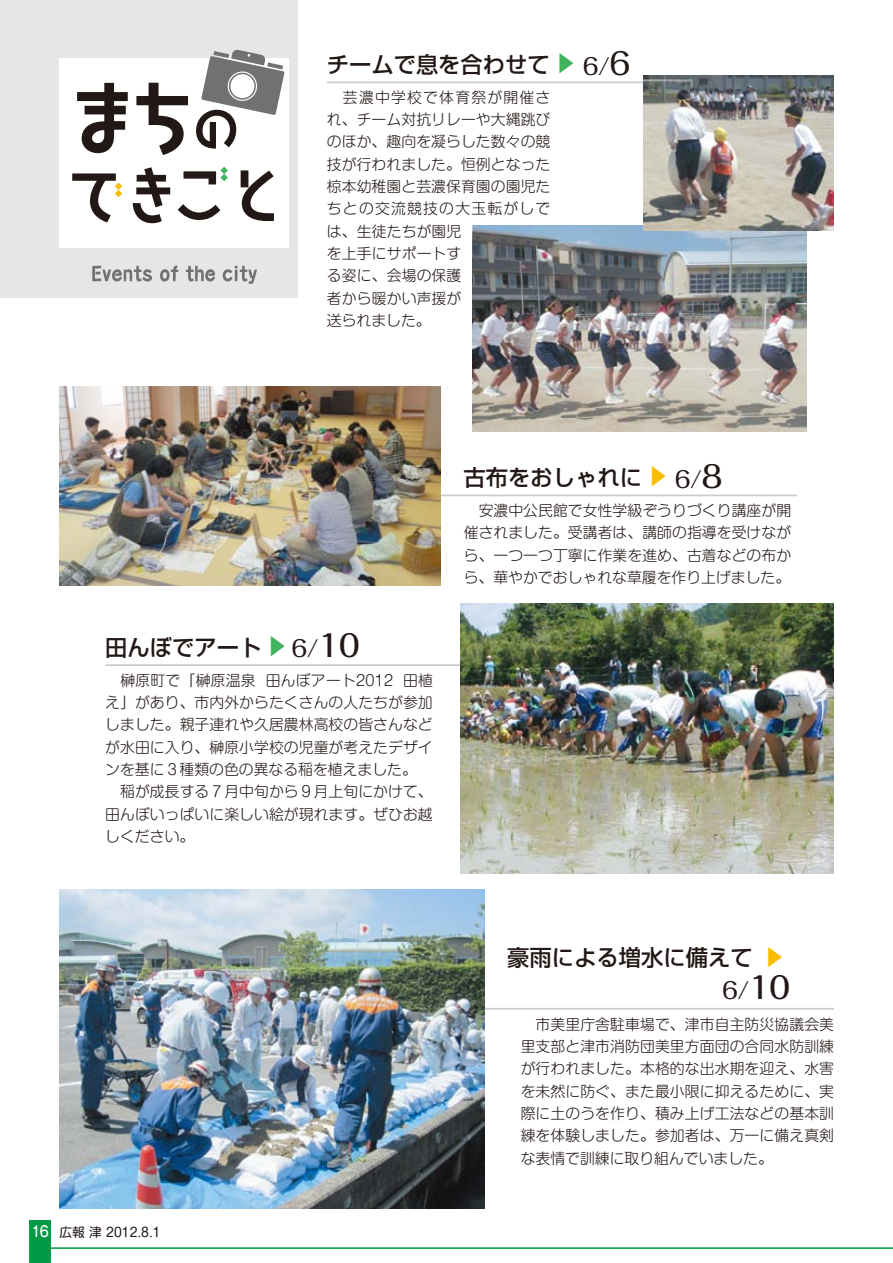
<style>
.page{position:relative;width:893px;height:1263px;background:#fff}
.page>*{position:absolute;margin:0;border:0;box-sizing:border-box;transform-origin:0 0}
.t1{font:500 22.5px "Folk Pro";color:#221815}
.t2{font:500 22.35px "Shin Go Pr 5";color:#221815}
.t3{font:500 22.35px "Shin Go Pr 5";color:#fabe00}
.t4{font:500 22.35px "Shin Go Pr 5";color:#41b25d}
.t5{font:300 14.85px/22.4px "Shin M Go Pro";letter-spacing:.005em;color:#221815;text-align:justify}
.t6{font:12.75px "Shin M Go Pro";color:#221815}
.s1{font-size:30px}
.s2{font-family:"Gothic MB101 Pr 5";font-weight:500;font-size:14.85px;color:#fff}
</style>
<div class="page">
<div style="left:30px;top:1220px;width:21px;height:43px;background:#094"></div>
<hr style="left:40px;top:1247px;width:853px;height:2px;background:#094">
<div style="left:0;top:0;width:298px;height:298px;background:#e6e6e6"></div>
<div style="left:60px;top:58px;width:229px;height:190px;background:#fff"></div>
<svg style="left:92px;top:266px;width:60px;height:15px"></svg>
<svg style="left:160px;top:265px;width:18px;height:16px"></svg>
<svg style="left:186px;top:266px;width:29px;height:15px"></svg>
<svg style="left:223px;top:266px;width:34px;height:18px"></svg>
<svg style="left:77px;top:83px;width:51px;height:70px"></svg>
<svg style="left:136px;top:83px;width:52px;height:72px"></svg>
<svg style="left:196px;top:49px;width:88px;height:100px"></svg>
<svg style="left:133px;top:167px;width:37px;height:56px"></svg>
<svg style="left:241px;top:170px;width:33px;height:51px"></svg>
<svg style="left:72px;top:173px;width:50px;height:49px"></svg>
<svg style="left:178px;top:167px;width:50px;height:53px"></svg>
<hr style="left:429px;top:495px;width:368px;height:1px;background:#c9caca">
<hr style="left:105px;top:664px;width:355px;height:2px;background:#c9caca">
<img style="left:473px;top:225px;width:333px;height:206px">
<img style="left:60px;top:889px;width:425px;height:319px">
<hr style="left:327px;top:81px;width:349px;height:2px;background:#c9caca">
<hr style="left:485px;top:1008px;width:349px;height:1px;background:#c9caca">
<img style="left:644px;top:76px;width:190px;height:154px">
<img style="left:59px;top:387px;width:381px;height:198px">
<img style="left:460px;top:604px;width:374px;height:269px">
<h2 class="t2" style="left:327px;top:46px;width:225px">チームで息を合わせて</h2>
<h1 class="t1" style="left:583px;top:47px;width:49px">6/<span class="s1">6</span></h1>
<h2 class="t4" style="left:584px;top:52px;width:24px;rotate:90deg">▲</h2>
<p class="t5" style="left:327px;top:84px;width:225px;text-align:left">　芸濃中学校で体育祭が開催され、チーム対抗リレーや大縄跳びのほか、趣向を凝らした数々の競技が行われました。恒例となった椋本幼稚園と芸濃保育園の園児たちとの交流競技の大玉転がしでは、生徒たちが園児<br>を上手にサポートす<br>る姿に、会場の保護<br>者から暖かい声援が<br>送られました。</p>
<h2 class="t2" style="left:464px;top:459px;width:180px">古布をおしゃれに</h2>
<h1 class="t1" style="left:675px;top:460px;width:49px">6/<span class="s1">8</span></h1>
<h2 class="t3" style="left:676px;top:465px;width:24px;rotate:90deg">▲</h2>
<h2 class="t2" style="left:105px;top:629px;width:158px">田んぼでアート</h2>
<h1 class="t1" style="left:292px;top:630px;width:69px">6/<span class="s1">10</span></h1>
<h2 class="t4" style="left:295px;top:635px;width:24px;rotate:90deg">▲</h2>
<p class="t5" style="left:105px;top:667px;width:329px;text-align:left;text-indent:15px">榊原町で「榊原温泉 田んぼアート2012 田植え」があり、市内外からたくさんの人たちが参加しました。親子連れや久居農林高校の皆さんなどが水田に入り、榊原小学校の児童が考えたデザインを基に３種類の色の異なる稲を植えました。　稲が成長する７月中旬から９月上旬にかけて、田んぼいっぱいに楽しい絵が現れます。ぜひお越しください。</p>
<p class="t5" style="left:464px;top:497px;width:329px">　安濃中公民館で女性学級ぞうりづくり講座が開催されました。受講者は、講師の指導を受けながら、一つ一つ丁寧に作業を進め、古着などの布から、華やかでおしゃれな草履を作り上げました。</p>
<p class="t6" style="left:32px;top:1222px;width:130px"><span class="s2">16</span> 広報 津 2012.8.1</p>
<h2 class="t2" style="left:507px;top:939px;width:247px">豪雨による増水に備えて</h2>
<h2 class="t3" style="left:792px;top:945px;width:24px;rotate:90deg">▲</h2>
<h1 class="t1" style="left:722px;top:971px;width:69px">6/<span class="s1">10</span></h1>
<p class="t5" style="left:521px;top:1011px;width:315px">　市美里庁舎駐車場で、津市自主防災協議会美里支部と津市消防団美里方面団の合同水防訓練が行われました。本格的な出水期を迎え、水害を未然に防ぐ、また最小限に抑えるために、実際に土のうを作り、積み上げ工法などの基本訓練を体験しました。参加者は、万一に備え真剣な表情で訓練に取り組んでいました。</p>
</div>
